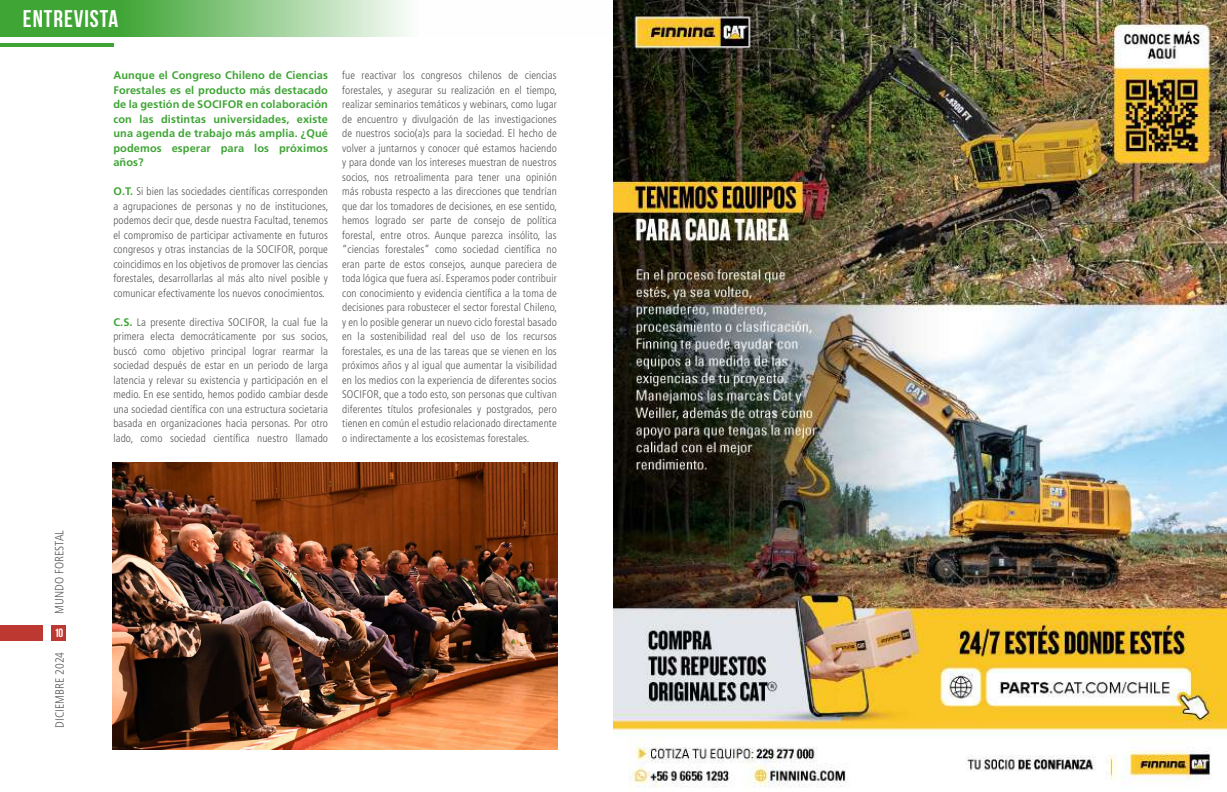
<style>
.page{position:relative;width:1227px;height:792px;background:#fff}
.page>*{position:absolute;margin:0;border:0;box-sizing:border-box;transform-origin:0 0}
.t1{font:700 24px "Bebas Neue";letter-spacing:.04em;color:#fff}
.t2{font:300 condensed 12px "Frutiger LT Std";color:#575756}
.t3{font:700 12px "Bebas Neue";color:#fff}
.t4{font:300 condensed 11px/14.5px "Frutiger LT Std";letter-spacing:.01em;color:#575756;text-align:justify}
.t5{font:700 11px/14.5px "Frutiger LT Std";letter-spacing:.01em;color:#3fa535;text-align:justify}
.s1{font-weight:700;font-stretch:normal;color:#3fa535}
</style>
<div class="page">
<div style="left:0;top:626px;width:43px;height:15px;background:#be3832"></div>
<div style="left:52px;top:626px;width:14px;height:15px;background:#be3832"></div>
<hr style="left:0;top:43px;width:113px;height:4px;background:#3fa535">
<svg style="left:0;top:0;width:407px;height:37px;background:#7fc278"></svg>
<img style="left:113px;top:463px;width:445px;height:286px">
<img style="left:613px;top:0;width:614px;height:788px">
<h1 class="t1" style="left:23px;top:6px;width:97px">ENTREVISTA</h1>
<p class="t5" style="left:113px;top:68px;width:216px">Aunque el Congreso Chileno de Ciencias Forestales es el producto más destacado de la gestión de SOCIFOR en colaboración con las distintas universidades, existe una agenda de trabajo más amplia. ¿Qué podemos esperar para los próximos años?</p>
<p class="t4" style="left:113px;top:184px;width:216px"><span class="s1">O.T.</span> Si bien las sociedades científicas corresponden a agrupaciones de personas y no de instituciones, podemos decir que, desde nuestra Facultad, tenemos el compromiso de participar activamente en futuros congresos y otras instancias de la SOCIFOR, porque coincidimos en los objetivos de promover las ciencias forestales, desarrollarlas al más alto nivel posible y comunicar efectivamente los nuevos conocimientos.</p>
<p class="t4" style="left:113px;top:315px;width:216px"><span class="s1">C.S.</span> La presente directiva SOCIFOR, la cual fue la primera electa democráticamente por sus socios, buscó como objetivo principal lograr rearmar la sociedad después de estar en un periodo de larga latencia y relevar su existencia y participación en el medio. En ese sentido, hemos podido cambiar desde una sociedad científica con una estructura societaria basada en organizaciones hacia personas. Por otro lado, como sociedad científica nuestro llamado</p>
<p class="t4" style="left:342px;top:68px;width:217px">fue reactivar los congresos chilenos de ciencias forestales, y asegurar su realización en el tiempo, realizar seminarios temáticos y webinars, como lugar de encuentro y divulgación de las investigaciones de nuestros socio(a)s para la sociedad. El hecho de volver a juntarnos y conocer qué estamos haciendo y para donde van los intereses muestran de nuestros socios, nos retroalimenta para tener una opinión más robusta respecto a las direcciones que tendrían que dar los tomadores de decisiones, en ese sentido, hemos logrado ser parte de consejo de política forestal, entre otros. Aunque parezca insólito, las “ciencias forestales” como sociedad científica no eran parte de estos consejos, aunque pareciera de toda lógica que fuera así. Esperamos poder contribuir con conocimiento y evidencia científica a la toma de decisiones para robustecer el sector forestal Chileno, y en lo posible generar un nuevo ciclo forestal basado en la sostenibilidad real del uso de los recursos forestales, es una de las tareas que se vienen en los próximos años y al igual que aumentar la visibilidad en los medios con la experiencia de diferentes socios SOCIFOR, que a todo esto, son personas que cultivan diferentes títulos profesionales y postgrados, pero tienen en común el estudio relacionado directamente o indirectamente a los ecosistemas forestales.</p>
<p class="t2" style="left:52px;top:614px;width:85px;rotate:-90deg">MUNDO FORESTAL</p>
<p class="t2" style="left:53px;top:728px;width:77px;rotate:-90deg">DICIEMBRE 2024</p>
<p class="t3" style="left:54px;top:626px;width:10px">10</p>
</div>
